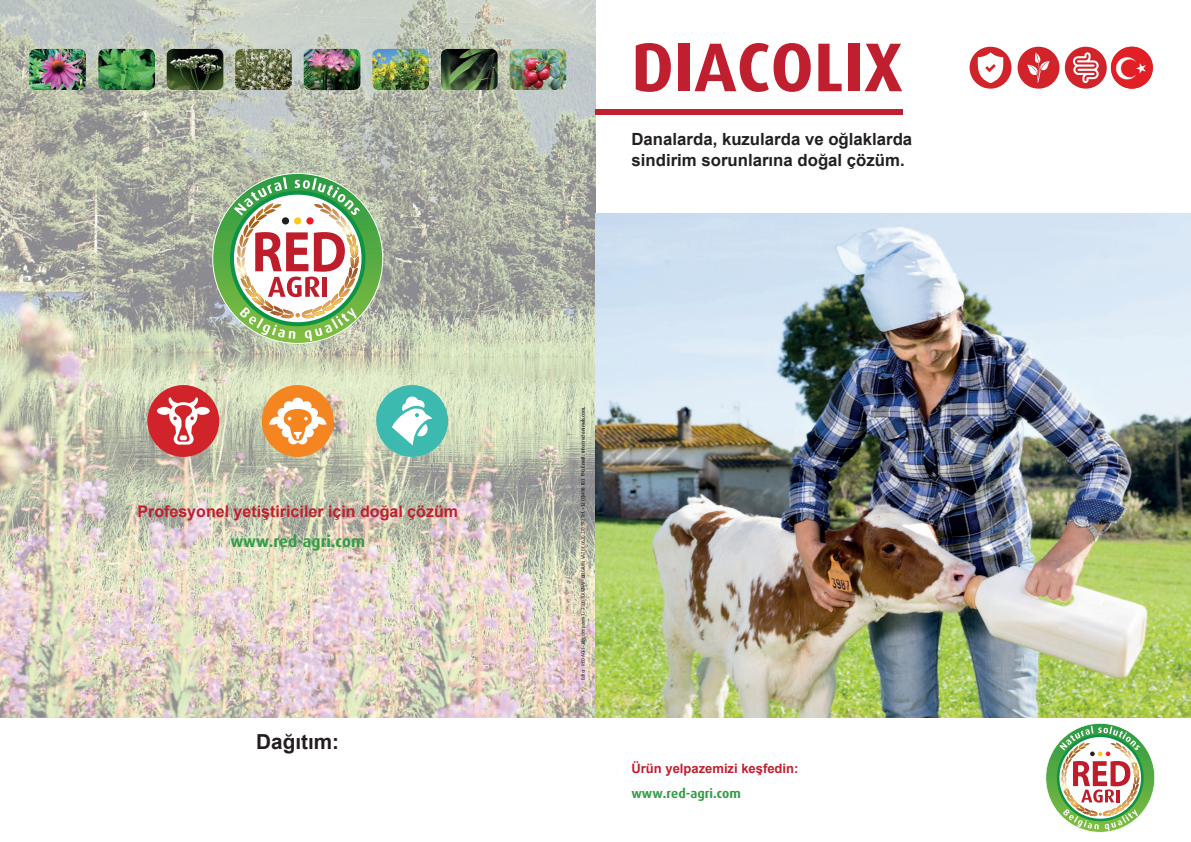
<style>
.page{position:relative;width:1191px;height:842px;background:#fff}
.page>*{position:absolute;margin:0;border:0;box-sizing:border-box;transform-origin:0 0}
.t1{font:700 69px "Dax";color:#bf1f2e}
.t2{font:700 20.7px "Arial";color:#231f20}
.t3{font:700 16.8px/20.2px "Arial";color:#231f20}
.t4{font:700 16px "Arial";color:#bf1f2e}
.t5{font:700 16px "Dax";color:#339d46}
.t6{font:700 13px "Arial";color:#bf1f2e}
.t7{font:700 13px "Dax";color:#339d46}
.t8{font:5px "Dax";letter-spacing:-.04em;color:#231f20}
.s1{font-weight:500}
</style>
<div class="page">
<img style="left:0;top:0;width:595px;height:718px">
<img style="left:595px;top:214px;width:596px;height:504px">
<svg style="left:1045px;top:723px;width:110px;height:109px"></svg>
<img style="left:212px;top:173px;width:171px;height:171px">
<div style="left:595px;top:109px;width:308px;height:6px;background:#bf1f2e"></div>
<div style="left:1017px;top:47px;width:42px;height:42px;background:#d1232a;border-radius:50%"></div>
<svg style="left:1027px;top:52px;width:23px;height:31px"></svg>
<div style="left:1064px;top:47px;width:42px;height:42px;background:#d1232a;border-radius:50%"></div>
<svg style="left:1073px;top:52px;width:25px;height:31px"></svg>
<div style="left:969px;top:47px;width:42px;height:42px;background:#d1232a;border-radius:50%"></div>
<svg style="left:976px;top:52px;width:29px;height:31px"></svg>
<img style="left:29px;top:49px;width:57px;height:41px">
<img style="left:98px;top:49px;width:57px;height:41px">
<img style="left:167px;top:49px;width:56px;height:41px">
<img style="left:235px;top:49px;width:57px;height:41px">
<img style="left:441px;top:49px;width:56px;height:41px">
<img style="left:372px;top:49px;width:57px;height:41px">
<img style="left:509px;top:49px;width:57px;height:41px">
<img style="left:304px;top:49px;width:56px;height:41px">
<div style="left:262px;top:385px;width:72px;height:72px;background:#f58520;border-radius:50%"></div>
<svg style="left:269px;top:398px;width:58px;height:46px"></svg>
<div style="left:147px;top:385px;width:72px;height:72px;background:#d1232a;border-radius:50%"></div>
<svg style="left:157px;top:397px;width:53px;height:48px"></svg>
<div style="left:376px;top:385px;width:72px;height:72px;background:#3cbab0;border-radius:50%"></div>
<svg style="left:392px;top:396px;width:40px;height:49px"></svg>
<img style="left:1111px;top:47px;width:41px;height:42px;border-radius:21px">
<h3 class="t4" style="left:137px;top:500px;width:322px">Profesyonel yetiştiriciler için doğal çözüm</h3>
<h3 class="t5" style="left:230px;top:533px;width:136px">www.red-agri.com</h3>
<h2 class="t2" style="left:256px;top:727px;width:84px">Dağıtım:</h2>
<h1 class="t1" style="left:631px;top:28px;width:273px">DIACOLIX</h1>
<h3 class="t3" style="left:631px;top:130px;width:282px">Danalarda, kuzularda ve oğlaklarda sindirim sorunlarına doğal çözüm.</h3>
<p class="t8" style="left:580px;top:680px;width:274px;rotate:-90deg">Editor : RED-AGRI - Rue des pères 1 - 7500 TOURNAI - BELGIUM. VAT BE 0670.270.592 <span class="s1">Tel. +32 (0)498 103 190. Email : info@red-animals.com.</span></p>
<h3 class="t6" style="left:631px;top:759px;width:168px">Ürün yelpazemizi keşfedin:</h3>
<h3 class="t7" style="left:631px;top:786px;width:111px">www.red-agri.com</h3>
</div>
